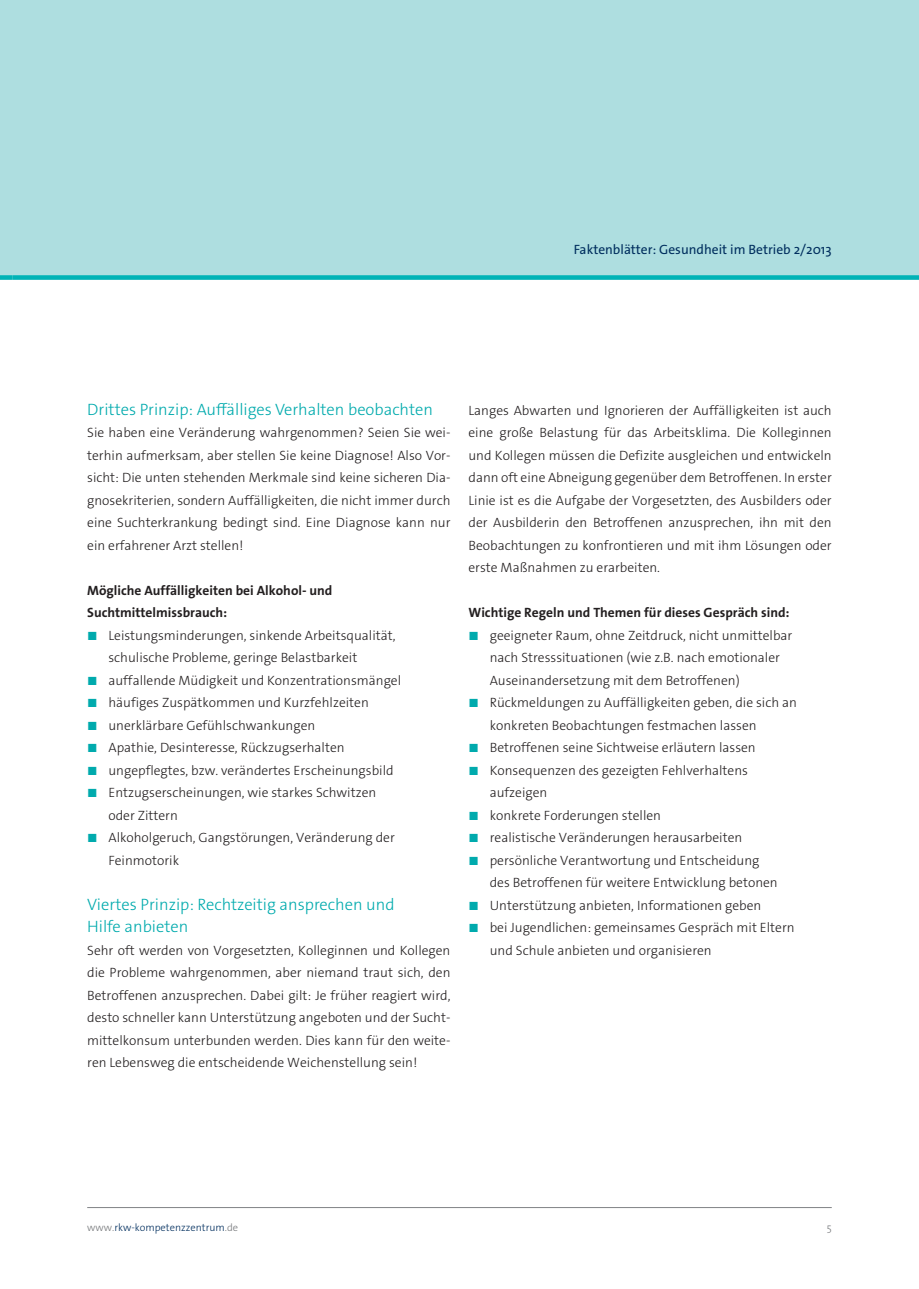
<style>
.page{position:relative;width:919px;height:1289px;background:#fff}
.page>*{position:absolute;margin:0;border:0;box-sizing:border-box;transform-origin:0 0}
.subline_1_1_H2{font:300 16.5px/22.5px "The Sans Os F";color:#00aaad}
.copy_P{font:300 13.5px/22.5px "The Sans Os F";color:#231f20}
.subline_1_1_1_H3{font:700 13.5px/22.5px "The Sans Os F";color:#231f20}
.t1{font:13.5px "The Sans Os F";color:#002e5e}
.t2{font:300 10.5px "The Sans Os F";color:#002e5e}
.t3{font:300 10.5px "The Sans Os F";color:#76787b}
.s1{font-size:12px;color:#00aaad}
.s2{color:#76787b}
</style>
<div class="page">
<div style="left:0;top:0;width:918px;height:280px;background:#aedee0"></div>
<div style="left:0;top:275px;width:918px;height:5px;background:#00b3b6"></div>
<hr style="left:87px;top:1207px;width:744px;height:1px;background:#808285">
<p class="t1" style="left:573px;top:241px;width:259px">Faktenblätter: Gesundheit im Betrieb 2/2013</p>
<h2 class="subline_1_1_H2" style="left:87px;top:398px;width:347px">Drittes Prinzip: Auffälliges Verhalten beobachten</h2>
<p class="copy_P" style="left:87px;top:421px;width:365px;text-align:justify">Sie haben eine Veränderung wahrgenommen? Seien Sie wei&shy;terhin aufmerksam, aber stellen Sie keine Diagnose! Also Vor&shy;sicht: Die unten stehenden Merkmale sind keine sicheren Dia&shy;gnosekriterien, sondern Auffälligkeiten, die nicht immer durch eine Suchterkrankung bedingt sind. Eine Diagnose kann nur ein erfahrener Arzt stellen!</p>
<h3 class="subline_1_1_1_H3" style="left:87px;top:579px;width:247px">Mögliche Auffälligkeiten bei Alkohol- und<br>Suchtmittelmissbrauch:</h3>
<p class="copy_P" style="left:108px;top:624px;width:288px;text-indent:-21px"><span class="s1">◼</span> Leistungsminderungen, sinkende Arbeitsqualität, schulische Probleme, geringe Belastbarkeit</p>
<p class="copy_P" style="left:87px;top:669px;width:315px"><span class="s1">◼</span> auffallende Müdigkeit und Konzentrationsmängel</p>
<p class="copy_P" style="left:87px;top:691px;width:283px"><span class="s1">◼</span> häufiges Zuspätkommen und Kurzfehlzeiten</p>
<p class="copy_P" style="left:87px;top:714px;width:229px"><span class="s1">◼</span> unerklärbare Gefühlschwankungen</p>
<p class="copy_P" style="left:87px;top:736px;width:259px"><span class="s1">◼</span> Apathie, Desinteresse, Rückzugserhalten</p>
<p class="copy_P" style="left:87px;top:759px;width:308px"><span class="s1">◼</span> ungepflegtes, bzw. verändertes Erscheinungsbild</p>
<p class="copy_P" style="left:108px;top:781px;width:269px;text-indent:-21px"><span class="s1">◼</span> Entzugserscheinungen, wie starkes Schwitzen oder Zittern</p>
<p class="copy_P" style="left:108px;top:826px;width:288px;text-indent:-21px"><span class="s1">◼</span> Alkoholgeruch, Gangstörungen, Veränderung der<br>Feinmotorik</p>
<h2 class="subline_1_1_H2" style="left:87px;top:893px;width:309px">Viertes Prinzip: Rechtzeitig ansprechen und<br>Hilfe anbieten</h2>
<p class="copy_P" style="left:87px;top:939px;width:365px;text-align:justify">Sehr oft werden von Vorgesetzten, Kolleginnen und Kollegen die Probleme wahrgenommen, aber niemand traut sich, den Betroffenen anzusprechen. Dabei gilt: Je früher reagiert wird, desto schneller kann Unterstützung angeboten und der Sucht&shy;mittelkonsum unterbunden werden. Dies kann für den weite&shy;ren Lebensweg die entscheidende Weichenstellung sein!</p>
<p class="copy_P" style="left:468px;top:399px;width:365px;text-align:justify">Langes Abwarten und Ignorieren der Auffälligkeiten ist auch eine große Belastung für das Arbeitsklima. Die Kolleginnen und Kollegen müssen die Defizite ausgleichen und entwickeln dann oft eine Abneigung gegenüber dem Betroffenen. In erster Linie ist es die Aufgabe der Vorgesetzten, des Ausbilders oder der Ausbilderin den Betroffenen anzusprechen, ihn mit den Beobachtungen zu konfrontieren und mit ihm Lösungen oder erste Maßnahmen zu erarbeiten.</p>
<h3 class="subline_1_1_1_H3" style="left:468px;top:601px;width:322px">Wichtige Regeln und Themen für dieses Gespräch sind:</h3>
<p class="copy_P" style="left:489px;top:624px;width:304px;text-indent:-21px"><span class="s1">◼</span> geeigneter Raum, ohne Zeitdruck, nicht unmittelbar nach Stresssituationen (wie z.B. nach emotionaler<br>Auseinandersetzung mit dem Betroffenen)</p>
<p class="copy_P" style="left:489px;top:691px;width:308px;text-indent:-21px"><span class="s1">◼</span> Rückmeldungen zu Auffälligkeiten geben, die sich an konkreten Beobachtungen festmachen lassen</p>
<p class="copy_P" style="left:468px;top:736px;width:289px"><span class="s1">◼</span> Betroffenen seine Sichtweise erläutern lassen</p>
<p class="copy_P" style="left:489px;top:759px;width:260px;text-indent:-21px"><span class="s1">◼</span> Konsequenzen des gezeigten Fehlverhaltens aufzeigen</p>
<p class="copy_P" style="left:468px;top:804px;width:194px"><span class="s1">◼</span> konkrete Forderungen stellen</p>
<p class="copy_P" style="left:468px;top:826px;width:275px"><span class="s1">◼</span> realistische Veränderungen herausarbeiten</p>
<p class="copy_P" style="left:489px;top:849px;width:289px;text-indent:-21px"><span class="s1">◼</span> persönliche Verantwortung und Entscheidung des Betroffenen für weitere Entwicklung betonen</p>
<p class="copy_P" style="left:468px;top:894px;width:294px"><span class="s1">◼</span> Unterstützung anbieten, Informationen geben</p>
<p class="copy_P" style="left:489px;top:916px;width:306px;text-indent:-21px"><span class="s1">◼</span> bei Jugendlichen: gemeinsames Gespräch mit Eltern und Schule anbieten und organisieren</p>
<p class="t2" style="left:87px;top:1220px;width:152px"><span class="s2">www.</span>rkw-kompetenzzentrum<span class="s2">.de</span></p>
<p class="t3" style="left:826px;top:1220px;width:6px">5</p>
</div>
